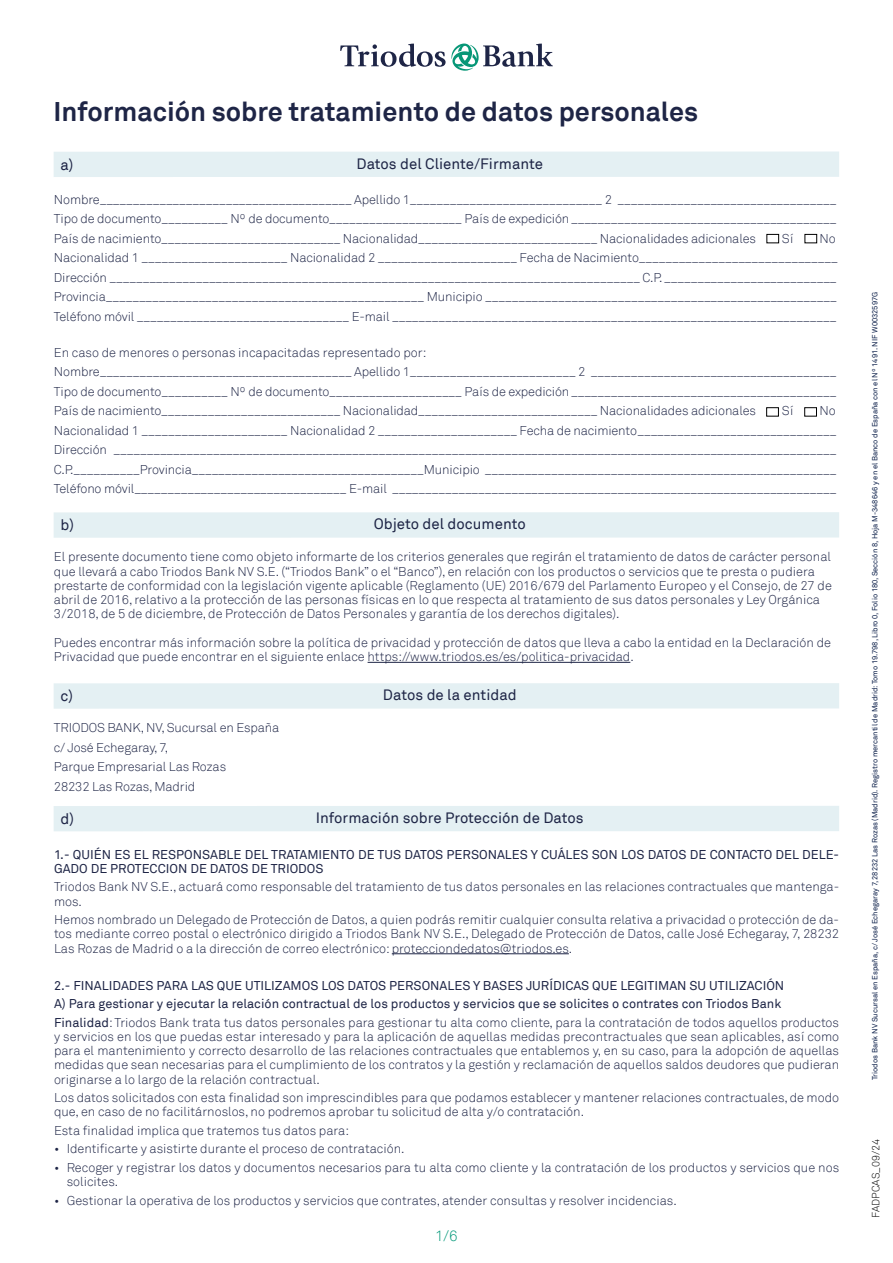
<style>
.page{position:relative;width:893px;height:1263px;background:#fff}
.page>*{position:absolute;margin:0;border:0;box-sizing:border-box;transform-origin:0 0}
.t1{font:700 27px "Akkurat";color:#1e2546}
.t2{font:15px "Akkurat";color:#1e2546}
.t3{font:300 15px "Akkurat";color:#009878}
.t4{font:300 12.75px/19.5px "Akkurat";color:#1e2546}
.t5{font:12.75px/18.5px "Akkurat";color:#1e2546}
.t6{font:300 10.5px "Akkurat";color:#000}
.t7{font:7.5px "Akkurat";color:#0d204a}
.s1{font-weight:300}
</style>
<div class="page">
<svg style="left:340px;top:44px;width:213px;height:27px"></svg>
<div style="left:54px;top:152px;width:785px;height:25px;background:#e4f0f3"></div>
<div style="left:54px;top:683px;width:785px;height:26px;background:#e4f0f3"></div>
<div style="left:54px;top:512px;width:785px;height:26px;background:#e4f0f3"></div>
<hr style="left:368px;top:662px;width:262px;height:1px;background:#1e2546">
<div style="left:54px;top:806px;width:785px;height:25px;background:#e4f0f3"></div>
<hr style="left:392px;top:953px;width:177px;height:1px;background:#1e2546">
<div style="left:766px;top:234px;width:13px;height:9px;border:1px solid #000"></div>
<div style="left:804px;top:234px;width:13px;height:9px;border:1px solid #000"></div>
<div style="left:766px;top:407px;width:13px;height:9px;border:1px solid #000"></div>
<div style="left:804px;top:407px;width:13px;height:9px;border:1px solid #000"></div>
<h1 class="t1" style="left:54px;top:94px;width:646px">Información sobre tratamiento de datos personales</h1>
<p class="t2" style="left:60px;top:156px;width:14px">a)</p>
<p class="t2" style="left:356px;top:155px;width:188px">Datos del Cliente/Firmante</p>
<p class="t4" style="left:54px;top:190px;width:784px;text-align:justify">Nombre______________________________________ Apellido 1_____________________________ 2 _________________________________ Tipo de documento__________ Nº de documento____________________ País de expedición________________________________________ País de nacimiento___________________________ Nacionalidad___________________________ Nacionalidades adicionales</p>
<p class="t4" style="left:782px;top:229px;width:13px">Sí</p>
<p class="t4" style="left:54px;top:229px;width:785px;text-indent:766px">No Nacionalidad 1 ______________________ Nacionalidad 2 _____________________ Fecha de Nacimiento______________________________ Dirección ________________________________________________________________________________ C.P. __________________________ Provincia________________________________________________ Municipio _____________________________________________________ Teléfono móvil ________________________________ E-mail ___________________________________________________________________</p>
<p class="t4" style="left:54px;top:343px;width:784px">En caso de menores o personas incapacitadas representado por:<br>Nombre______________________________________ Apellido 1_________________________ 2 _____________________________________ Tipo de documento__________ Nº de documento____________________ País de expedición________________________________________ País de nacimiento___________________________ Nacionalidad___________________________ Nacionalidades adicionales</p>
<p class="t4" style="left:782px;top:401px;width:13px">Sí</p>
<p class="t4" style="left:54px;top:401px;width:784px;text-align:justify;text-indent:766px">No Nacionalidad 1 ______________________ Nacionalidad 2 _____________________ Fecha de nacimiento______________________________ Dirección _____________________________________________________________________________________________________________ C.P.__________Provincia___________________________________Municipio _____________________________________________________ Teléfono móvil________________________________ E-mail ___________________________________________________________________</p>
<p class="t2" style="left:60px;top:516px;width:15px">b)</p>
<p class="t2" style="left:374px;top:515px;width:154px">Objeto del documento</p>
<p class="t4" style="left:54px;top:550px;width:779px;line-height:14.2px">El presente documento tiene como objeto informarte de los criterios generales que regirán el tratamiento de datos de carácter personal que llevará a cabo Triodos Bank NV S.E. (“Triodos Bank” o el “Banco”), en relación con los productos o servicios que te presta o pudiera prestarte de conformidad con la legislación vigente aplicable (Reglamento (UE) 2016/679 del Parlamento Europeo y el Consejo, de 27 de abril de 2016, relativo a la protección de las personas físicas en lo que respecta al tratamiento de sus datos personales y Ley Orgánica 3/2018, de 5 de diciembre, de Protección de Datos Personales y garantía de los derechos digitales).</p>
<p class="t4" style="left:54px;top:636px;width:779px;line-height:14.2px">Puedes encontrar más información sobre la política de privacidad y protección de datos que lleva a cabo la entidad en la Declaración de<br>Privacidad que puede encontrar en el siguiente enlace https://www.triodos.es/es/politica-privacidad.</p>
<p class="t2" style="left:60px;top:687px;width:14px">c)</p>
<p class="t2" style="left:383px;top:686px;width:135px">Datos de la entidad</p>
<p class="t4" style="left:54px;top:718px;width:227px">TRIODOS BANK, NV, Sucursal en España c/ José Echegaray, 7,<br>Parque Empresarial Las Rozas<br>28232 Las Rozas, Madrid</p>
<p class="t2" style="left:60px;top:810px;width:15px">d)</p>
<p class="t2" style="left:316px;top:809px;width:269px">Información sobre Protección de Datos</p>
<p class="t5" style="left:54px;top:847px;width:787px;line-height:14.2px">1.- QUIÉN ES EL RESPONSABLE DEL TRATAMIENTO DE TUS DATOS PERSONALES Y CUÁLES SON LOS DATOS DE CONTACTO DEL DELE-<br>GADO DE PROTECCION DE DATOS DE TRIODOS</p>
<p class="t4" style="left:54px;top:880px;width:787px;line-height:14.2px">Triodos Bank NV S.E., actuará como responsable del tratamiento de tus datos personales en las relaciones contractuales que mantenga&shy;mos.</p>
<p class="t4" style="left:54px;top:913px;width:787px;line-height:14.2px;text-align:justify">Hemos nombrado un Delegado de Protección de Datos, a quien podrás remitir cualquier consulta relativa a privacidad o protección de da&shy;tos mediante correo postal o electrónico dirigido a Triodos Bank NV S.E., Delegado de Protección de Datos, calle José Echegaray, 7, 28232<br>Las Rozas de Madrid o a la dirección de correo electrónico: protecciondedatos@triodos.es.</p>
<p class="t5" style="left:54px;top:976px;width:787px">2.- FINALIDADES PARA LAS QUE UTILIZAMOS LOS DATOS PERSONALES Y BASES JURÍDICAS QUE LEGITIMAN SU UTILIZACIÓN<br>A) Para gestionar y ejecutar la relación contractual de los productos y servicios que se solicites o contrates con Triodos Bank<br>Finalidad<span class="s1">: Triodos Bank trata tus datos personales para gestionar tu alta como cliente, para la contratación de todos aquellos productos</span></p>
<p class="t4" style="left:54px;top:1029px;width:787px;line-height:14.2px;text-align:justify">y servicios en los que puedas estar interesado y para la aplicación de aquellas medidas precontractuales que sean aplicables, así como para el mantenimiento y correcto desarrollo de las relaciones contractuales que entablemos y, en su caso, para la adopción de aquellas medidas que sean necesarias para el cumplimiento de los contratos y la gestión y reclamación de aquellos saldos deudores que pudieran originarse a lo largo de la relación contractual.</p>
<p class="t4" style="left:54px;top:1091px;width:787px;line-height:14.2px">Los datos solicitados con esta finalidad son imprescindibles para que podamos establecer y mantener relaciones contractuales, de modo que, en caso de no facilitárnoslos, no podremos aprobar tu solicitud de alta y/o contratación.</p>
<p class="t4" style="left:54px;top:1121px;width:297px">Esta finalidad implica que tratemos tus datos para:</p>
<p class="t4" style="left:54px;top:1139px;width:352px">• Identificarte y asistirte durante el proceso de contratación.</p>
<p class="t4" style="left:67px;top:1160px;width:774px;line-height:14.2px;text-indent:-13px">• Recoger y registrar los datos y documentos necesarios para tu alta como cliente y la contratación de los productos y servicios que nos solicites.</p>
<p class="t4" style="left:54px;top:1191px;width:624px">• Gestionar la operativa de los productos y servicios que contrates, atender consultas y resolver incidencias.</p>
<p class="t3" style="left:435px;top:1227px;width:24px">1/6</p>
<p class="t7" style="left:870px;top:1080px;width:790px;rotate:-90deg">Triodos Bank NV Sucursal en España, c/ José Echegaray 7, 28232 Las Rozas (Madrid). Registro mercantil de Madrid: Tomo 19.798, Libro 0, Folio 180, Sección 8, Hoja M-348646 y en el Banco de España con el Nº 1491. NIF W0032597G</p>
<p class="t6" style="left:870px;top:1218px;width:80px;rotate:-90deg">FADPCAS_09/24</p>
</div>
